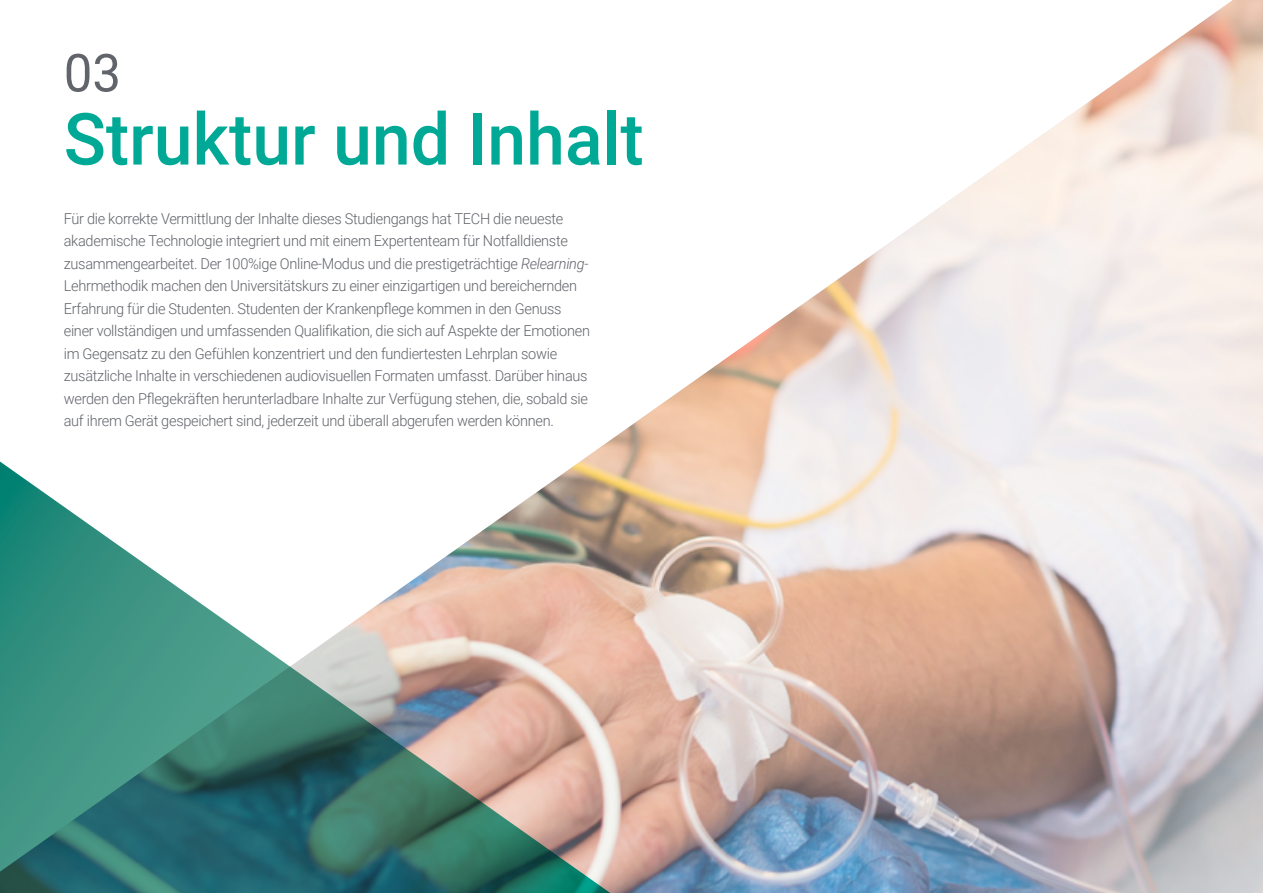
<style>
.page{position:relative;width:1263px;height:893px;background:#fff}
.page>*{position:absolute;margin:0;border:0;box-sizing:border-box;transform-origin:0 0}
.t1{font:500 72px "Roboto";color:#00a996}
.t2{font:52.5px "Roboto";color:#61646a}
.t3{font:300 15px/22.5px "Roboto";letter-spacing:-.02em;color:#61646a}
.s1{font-style:italic}
</style>
<div class="page">
<img style="left:602px;top:0;width:661px;height:893px">
<svg style="left:0;top:446px;width:640px;height:447px"></svg>
<h2 class="t2" style="left:64px;top:36px;width:59px">03</h2>
<h1 class="t1" style="left:64px;top:89px;width:581px">Struktur und Inhalt</h1>
<p class="t3" style="left:64px;top:207px;width:528px">Für die korrekte Vermittlung der Inhalte dieses Studiengangs hat TECH die neueste akademische Technologie integriert und mit einem Expertenteam für Notfalldienste zusammengearbeitet. Der 100%ige Online-Modus und die prestigeträchtige <span class="s1">Relearning</span>-Lehrmethodik machen den Universitätskurs zu einer einzigartigen und bereichernden Erfahrung für die Studenten. Studenten der Krankenpflege kommen in den Genuss einer vollständigen und umfassenden Qualifikation, die sich auf Aspekte der Emotionen im Gegensatz zu den Gefühlen konzentriert und den fundiertesten Lehrplan sowie zusätzliche Inhalte in verschiedenen audiovisuellen Formaten umfasst. Darüber hinaus werden den Pflegekräften herunterladbare Inhalte zur Verfügung stehen, die, sobald sie auf ihrem Gerät gespeichert sind, jederzeit und überall abgerufen werden können.</p>
</div>
